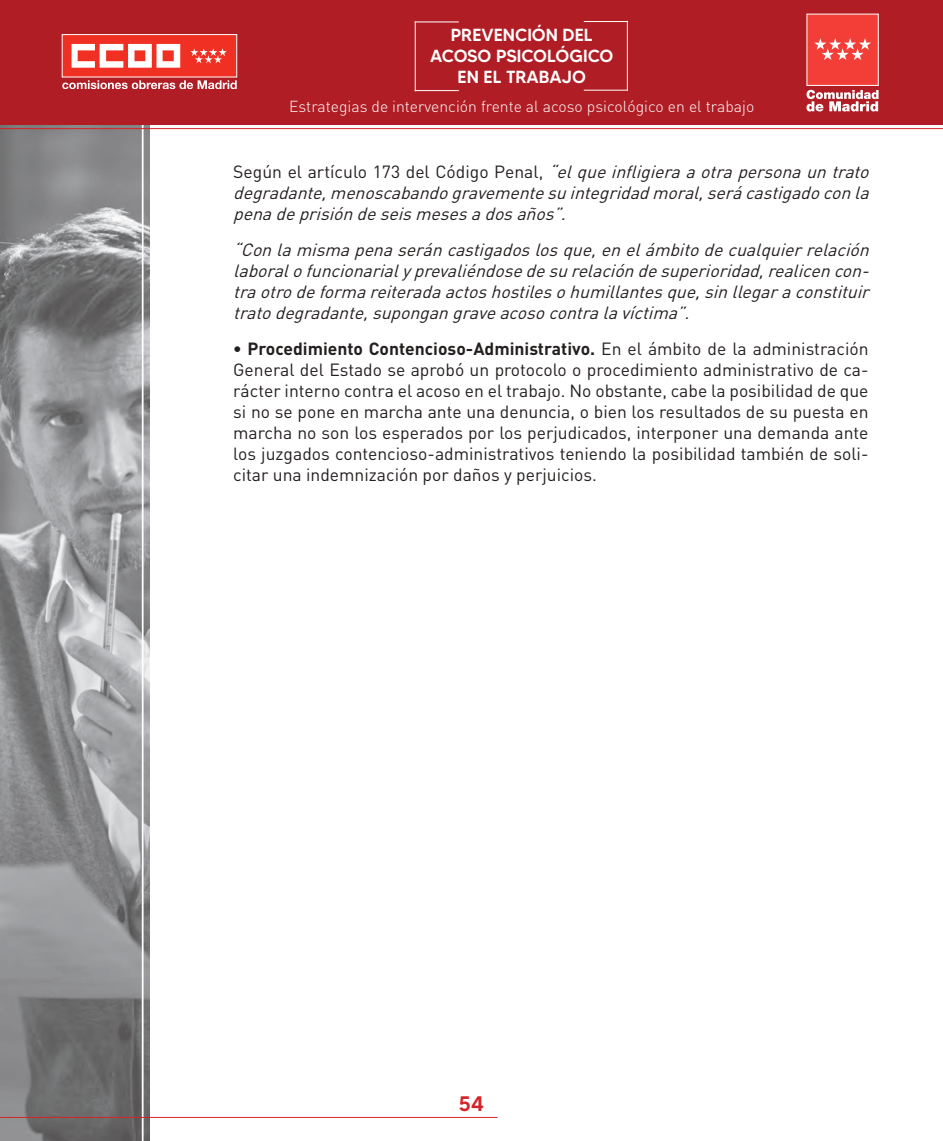
<style>
.page{position:relative;width:943px;height:1141px;background:#fff}
.page>*{position:absolute;margin:0;border:0;box-sizing:border-box;transform-origin:0 0}
.t1{font:500 21px "MADETOMMY";color:#d42429}
.t2{font:17.5px/21px "DIN";color:#241f1f;text-align:justify}
.t3{font:italic 17.5px/21px "DIN";color:#241f1f;text-align:justify}
.t4{font:500 17.5px/21px "MADETOMMY";color:#fff;text-align:center}
.t5{font:300 15.75px "DIN";color:#fff}
.s1{font-style:normal}
.s2{font-weight:700}
</style>
<div class="page">
<img style="left:0;top:125px;width:149px;height:1016px">
<hr style="left:142px;top:111px;width:1px;height:1030px;background:#fff">
<div style="left:0;top:0;width:943px;height:125px;background:#b01d25"></div>
<hr style="left:0;top:1117px;width:497px;height:1px;background:#d42429">
<hr style="left:0;top:128px;width:943px;height:1px;background:#d42429">
<svg style="left:62px;top:80px;width:175px;height:9px"></svg>
<div style="left:62px;top:35px;width:175px;height:42px;background:#f03023"></div>
<div style="left:62px;top:34px;width:175px;height:43px;border:1px solid #fff"></div>
<svg style="left:72px;top:44px;width:108px;height:24px"></svg>
<svg style="left:190px;top:48px;width:37px;height:15px"></svg>
<div style="left:807px;top:14px;width:71px;height:71px;background:#f23e37"></div>
<svg style="left:814px;top:38px;width:57px;height:22px"></svg>
<svg style="left:806px;top:90px;width:72px;height:21px"></svg>
<hr style="left:415px;top:21px;width:1px;height:70px;background:#fff">
<hr style="left:415px;top:22px;width:44px;height:1px;background:#fff">
<hr style="left:415px;top:90px;width:44px;height:1px;background:#fff">
<hr style="left:627px;top:21px;width:1px;height:70px;background:#fff">
<hr style="left:583px;top:90px;width:45px;height:1px;background:#fff">
<hr style="left:583px;top:21px;width:45px;height:1px;background:#fff">
<p class="t4" style="left:430px;top:24px;width:185px">PREVENCIÓN DEL<br>ACOSO PSICOLÓGICO<br>EN EL TRABAJO</p>
<p class="t5" style="left:289px;top:97px;width:466px">Estrategias de intervención frente al acoso psicológico en el trabajo</p>
<p class="t3" style="left:233px;top:161px;width:642px"><span class="s1">S e g ú n e l a rt í c u lo 1 7 3 d e l C ó d i g o P e n a l ,</span> “elqueinfligieraaotrapersonauntrato degradante,menoscabandogravementesuintegridadmoral,serácastigadoconla penadeprisióndeseismesesadosaños”.</p>
<p class="t3" style="left:233px;top:239px;width:642px">“Conlamismapenaseráncastigadoslosque,enelámbitodecualquierrelación laboralofuncionarialyprevaliéndosedesurelacióndesuperioridad,realicencon&shy;traotrodeformareiteradaactoshostilesohumillantesque,sinllegaraconstituir tratodegradante,supongangraveacosocontralavíctima”.</p>
<p class="t2" style="left:233px;top:338px;width:636px"><span class="s2">• Procedimiento Contencioso-Administrativo.</span> En el ámbito de la administración General del Estado se aprobó un protocolo o procedimiento administrativo de ca&shy;rácter interno contra el acoso en el trabajo. No obstante, cabe la posibilidad de que si no se pone en marcha ante una denuncia, o bien los resultados de su puesta en marcha no son los esperados por los perjudicados, interponer una demanda ante los juzgados contencioso-administrativos teniendo la posibilidad también de soli&shy;citar una indemnización por daños y perjuicios.</p>
<p class="t1" style="left:459px;top:1091px;width:27px">54</p>
</div>
